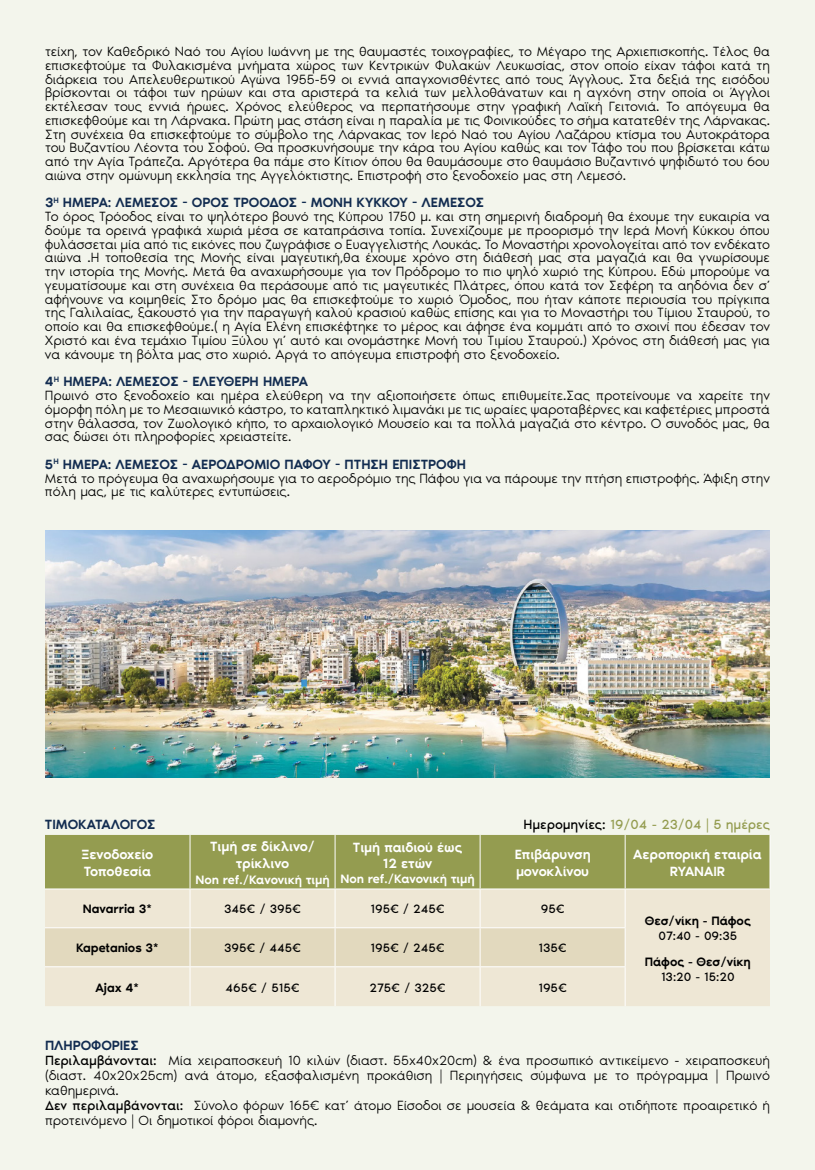
<style>
.page{position:relative;width:815px;height:1170px;background:#fff}
.page>*{position:absolute;margin:0;border:0;box-sizing:border-box;transform-origin:0 0}
.t1{font:300 13.75px/13.8px "Noir Pro";letter-spacing:-.01em;color:#000}
.t2{font:500 13.75px/16.5px "Noir Pro";letter-spacing:-.01em;color:#fff;text-align:center}
.t3{font:13.75px "Noir Pro";color:#949c50}
.t4{font:500 13.75px "Noir Pro";letter-spacing:-.01em;color:#122c50}
.t5{font:12.5px "Noir Pro";color:#000}
.t6{font:500 12.5px "Noir Pro";color:#000}
.t7{font:500 12.5px "Noir Pro";letter-spacing:-.01em;color:#fff}
.s1{font-weight:500;color:#122c50}
.s2{color:#000}
.s3{font-weight:400}
</style>
<div class="page">
<div style="left:0;top:0;width:815px;height:1169px;background:#f3f5ec"></div>
<img style="left:45px;top:530px;width:725px;height:247px">
<div style="left:45px;top:835px;width:724px;height:53px;background:#949c50"></div>
<div style="left:45px;top:890px;width:725px;height:116px;background:#eee7d5"></div>
<div style="left:45px;top:928px;width:580px;height:38px;background:#e2d9be"></div>
<hr style="left:190px;top:889px;width:1px;height:38px;background:#fff">
<hr style="left:335px;top:889px;width:1px;height:38px;background:#fff">
<hr style="left:480px;top:889px;width:1px;height:38px;background:#fff">
<hr style="left:625px;top:889px;width:1px;height:38px;background:#fff">
<hr style="left:45px;top:927px;width:145px;height:1px;background:#fff">
<hr style="left:190px;top:927px;width:145px;height:1px;background:#fff">
<hr style="left:190px;top:928px;width:1px;height:38px;background:#fff">
<hr style="left:335px;top:927px;width:145px;height:1px;background:#fff">
<hr style="left:335px;top:928px;width:1px;height:38px;background:#fff">
<hr style="left:480px;top:927px;width:146px;height:1px;background:#fff">
<hr style="left:480px;top:928px;width:1px;height:38px;background:#fff">
<hr style="left:625px;top:928px;width:1px;height:38px;background:#fff">
<hr style="left:45px;top:966px;width:145px;height:1px;background:#fff">
<hr style="left:190px;top:966px;width:145px;height:1px;background:#fff">
<hr style="left:190px;top:967px;width:1px;height:39px;background:#fff">
<hr style="left:335px;top:966px;width:145px;height:1px;background:#fff">
<hr style="left:335px;top:967px;width:1px;height:39px;background:#fff">
<hr style="left:480px;top:966px;width:146px;height:1px;background:#fff">
<hr style="left:480px;top:967px;width:1px;height:39px;background:#fff">
<hr style="left:625px;top:967px;width:1px;height:39px;background:#fff">
<hr style="left:190px;top:834px;width:1px;height:54px;background:#fff">
<hr style="left:335px;top:834px;width:1px;height:54px;background:#fff">
<hr style="left:480px;top:834px;width:1px;height:54px;background:#fff">
<hr style="left:625px;top:834px;width:1px;height:54px;background:#fff">
<hr style="left:769px;top:834px;width:1px;height:54px;background:#fff">
<hr style="left:45px;top:888px;width:145px;height:1px;background:#fff">
<hr style="left:190px;top:888px;width:145px;height:1px;background:#fff">
<hr style="left:335px;top:888px;width:145px;height:1px;background:#fff">
<hr style="left:480px;top:888px;width:145px;height:1px;background:#fff">
<hr style="left:625px;top:888px;width:145px;height:1px;background:#fff">
<p class="t1" style="left:45px;top:44px;width:727px;text-align:justify">τείχη, τον Καθεδρικό Ναό του Αγίου Ιωάννη με της θαυμαστές τοιχογραφίες, το Μέγαρο της Αρχιεπισκοπής. Τέλος θα επισκεφτούμε τα Φυλακισμένα μνήματα χώρος των Κεντρικών Φυλακών Λευκωσίας, στον οποίο είχαν τάφοι κατά τη διάρκεια του Απελευθερωτικού Αγώνα 1955-59 οι εννιά απαγχονισθέντες από τους Άγγλους. Στα δεξιά της εισόδου βρίσκονται οι τάφοι των ηρώων και στα αριστερά τα κελιά των μελλοθάνατων και η αγχόνη στην οποία οι Άγγλοι εκτέλεσαν τους εννιά ήρωες. Χρόνος ελεύθερος να περπατήσουμε στην γραφική Λαϊκή Γειτονιά. Το απόγευμα θα επισκεφθούμε και τη Λάρνακα. Πρώτη μας στάση είναι η παραλία με τις Φοινικούδες το σήμα κατατεθέν της Λάρνακας.<br>Στη συνέχεια θα επισκεφτούμε το σύμβολο της Λάρνακας τον Ιερό Ναό του Αγίου Λαζάρου κτίσμα του Αυτοκράτορα του Βυζαντίου Λέοντα του Σοφού. Θα προσκυνήσουμε την κάρα του Αγίου καθώς και τον Τάφο του που βρίσκεται κάτω από την Αγία Τράπεζα. Αργότερα θα πάμε στο Κίτιον όπου θα θαυμάσουμε στο θαυμάσιο Βυζαντινό ψηφιδωτό του 6ου αιώνα στην ομώνυμη εκκλησία της Αγγελόκτιστης. Επιστροφή στο ξενοδοχείο μας στη Λεμεσό.</p>
<p class="t1" style="left:45px;top:195px;width:727px"><span class="s1">3</span><sup>Η</sup> <span class="s1">ΗΜΕΡΑ: ΛΕΜΕΣΟΣ - ΟΡΟΣ ΤΡΟΟΔΟΣ - ΜΟΝΗ ΚΥΚΚΟΥ - ΛΕΜΕΣΟΣ<br></span>Το όρος Τρόοδος είναι το ψηλότερο βουνό της Κύπρου 1750 μ. και στη σημερινή διαδρομή θα έχουμε την ευκαιρία να δούμε τα ορεινά γραφικά χωριά μέσα σε καταπράσινα τοπία. Συνεχίζουμε με προορισμό την Ιερά Μονή Κύκκου όπου φυλάσσεται μία από τις εικόνες που ζωγράφισε ο Ευαγγελιστής Λουκάς. Το Μοναστήρι χρονολογείται από τον ενδέκατο αιώνα .Η τοποθεσία της Μονής είναι μαγευτική,θα έχουμε χρόνο στη διάθεσή μας στα μαγαζιά και θα γνωρίσουμε την ιστορία της Μονής. Μετά θα αναχωρήσουμε για τον Πρόδρομο το πιο ψηλό χωριό της Κύπρου. Εδώ μπορούμε να γευματίσουμε και στη συνέχεια θα περάσουμε από τις μαγευτικές Πλάτρες, όπου κατά τον Σεφέρη τα αηδόνια δεν σ’ αφήνουνε να κοιμηθείς Στο δρόμο μας θα επισκεφτούμε το χωριό Όμοδος, που ήταν κάποτε περιουσία του πρίγκιπα της Γαλιλαίας, ξακουστό για την παραγωγή καλού κρασιού καθώς επίσης και για το Μοναστήρι του Τίμιου Σταυρού, το οποίο και θα επισκεφθούμε.( η Αγία Ελένη επισκέφτηκε το μέρος και άφησε ένα κομμάτι από το σχοινί που έδεσαν τον Χριστό και ένα τεμάχιο Τιμίου Ξύλου γι’ αυτό και ονομάστηκε Μονή του Τιμίου Σταυρού.) Χρόνος στη διάθεσή μας για να κάνουμε τη βόλτα μας στο χωριό. Αργά το απόγευμα επιστροφή στο ξενοδοχείο.</p>
<p class="t1" style="left:45px;top:374px;width:726px"><span class="s1">4</span><sup>Η</sup> <span class="s1">ΗΜΕΡΑ: ΛΕΜΕΣΟΣ - ΕΛΕΥΘΕΡΗ ΗΜΕΡΑ<br></span>Πρωινό στο ξενοδοχείο και ημέρα ελεύθερη να την αξιοποιήσετε όπως επιθυμείτε.Σας προτείνουμε να χαρείτε την όμορφη πόλη με το Μεσαιωνικό κάστρο, το καταπληκτικό λιμανάκι με τις ωραίες ψαροταβέρνες και καφετέριες μπροστά στην θάλασσα, τον Ζωολογικό κήπο, το αρχαιολογικό Μουσείο και τα πολλά μαγαζιά στο κέντρο. Ο συνοδός μας, θα σας δώσει ότι πληροφορίες χρειαστείτε.</p>
<p class="t1" style="left:45px;top:456px;width:726px"><span class="s1">5</span><sup>Η</sup> <span class="s1">ΗΜΕΡΑ: ΛΕΜΕΣΟΣ - ΑΕΡΟΔΡΟΜΙΟ ΠΑΦΟΥ - ΠΤΗΣΗ ΕΠΙΣΤΡΟΦΗ<br></span>Μετά το πρόγευμα θα αναχωρήσουμε για το αεροδρόμιο της Πάφου για να πάρουμε την πτήση επιστροφής. Άφιξη στην πόλη μας, με τις καλύτερες εντυπώσεις.</p>
<p class="t4" style="left:45px;top:813px;width:112px">ΤΙΜΟΚΑΤΑΛΟΓΟΣ</p>
<p class="t3" style="left:523px;top:813px;width:248px"><span class="s2">Ημερομηνίες:</span> 19/04 - 23/04 | 5 ημέρες</p>
<p class="t2" style="left:82px;top:845px;width:73px;text-align:left">Ξενοδοχείo<br>Τοποθεσία</p>
<p class="t2" style="left:210px;top:837px;width:106px">Τιμή σε δίκλινο/ τρίκλινο</p>
<p class="t7" style="left:196px;top:869px;width:136px">Non ref./Κανονική τιμή</p>
<p class="t2" style="left:353px;top:837px;width:111px">Τιμή παιδιού έως<br>12 ετών</p>
<p class="t7" style="left:341px;top:869px;width:136px">Non ref./Κανονική τιμή</p>
<p class="t2" style="left:515px;top:845px;width:77px;text-align:left">Επιβάρυνση μονοκλίνου</p>
<p class="t2" style="left:633px;top:845px;width:130px">Αεροπορική εταιρία<br>RYANAIR</p>
<p class="t6" style="left:83px;top:899px;width:71px">Navarria 3*</p>
<p class="t5" style="left:224px;top:899px;width:78px">345€ / 395€</p>
<p class="t5" style="left:370px;top:899px;width:76px">195€ / 245€</p>
<p class="t5" style="left:541px;top:899px;width:25px">95€</p>
<p class="t6" style="left:76px;top:938px;width:84px">Kapetanios 3*</p>
<p class="t5" style="left:224px;top:938px;width:78px">395€ / 445€</p>
<p class="t5" style="left:370px;top:938px;width:76px">195€ / 245€</p>
<p class="t5" style="left:539px;top:938px;width:30px">135€</p>
<p class="t6" style="left:96px;top:977px;width:45px">Ajax 4*</p>
<p class="t5" style="left:226px;top:977px;width:75px">465€ / 515€</p>
<p class="t5" style="left:369px;top:977px;width:78px">275€ / 325€</p>
<p class="t5" style="left:538px;top:977px;width:30px">195€</p>
<p class="t6" style="left:645px;top:910px;width:107px">Θεσ/νίκη - Πάφος</p>
<p class="t5" style="left:658px;top:925px;width:80px">07:40 - 09:35</p>
<p class="t6" style="left:645px;top:951px;width:107px">Πάφος - Θεσ/νίκη</p>
<p class="t5" style="left:661px;top:967px;width:75px">13:20 - 15:20</p>
<p class="t1" style="left:45px;top:1036px;width:727px;line-height:15px"><span class="s1">ΠΛΗΡΟΦΟΡΙΕΣ<br></span><span class="s3">Περιλαμβάνονται:</span> Μία χειραποσκευή 10 κιλών (διαστ. 55x40x20cm) &amp; ένα προσωπικό αντικείμενο - χειραποσκευή (διαστ. 40x20x25cm) ανά άτομο, εξασφαλισμένη προκάθιση | Περιηγήσεις σύμφωνα με το πρόγραμμα | Πρωινό καθημερινά.<br><span class="s3">Δεν περιλαμβάνονται:</span> Σύνολο φόρων 165€ κατ’ άτομο Είσοδοι σε µουσεία &amp; θεάματα και οτιδήποτε προαιρετικό ή προτεινόμενο | Οι δημοτικοί φόροι διαμονής.</p>
</div>
